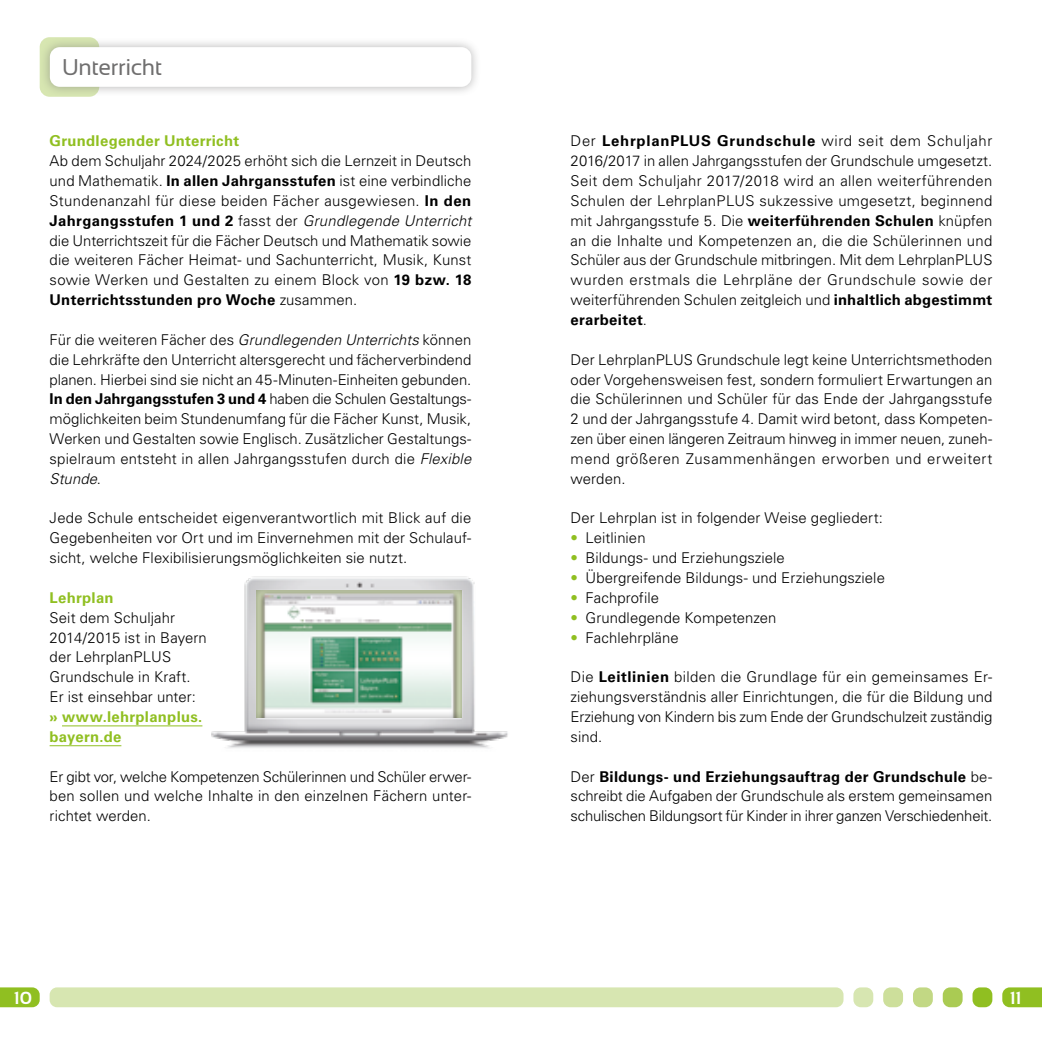
<style>
.page{position:relative;width:1042px;height:1042px;background:#fff}
.page>*{position:absolute;margin:0;border:0;box-sizing:border-box;transform-origin:0 0}
._01__Head_2019{font:22.75px "Sansation";letter-spacing:-.015em;color:#706f6f}
.t1{font:700 17.5px "Sansation";color:#fff}
._03__Copy_2019{font:300 14.88px/19.8px "Univers LT Pro 45";letter-spacing:.005em;color:#000;text-align:justify}
._02__Subhead_2019{font:700 14.88px/19.8px "Univers LT Pro 65";letter-spacing:.02em;color:#90bf21}
.s1{font-family:"Univers LT Pro 65";font-weight:700}
.s2{font-style:italic}
.s3{color:#90bf21}
</style>
<div class="page">
<svg style="left:1002px;top:987px;width:40px;height:20px"></svg>
<div style="left:50px;top:987px;width:793px;height:20px;background:#d7e6b1;border-radius:7px"></div>
<div style="left:972px;top:987px;width:20px;height:20px;background:#90bf21;border-radius:7px"></div>
<div style="left:943px;top:987px;width:19px;height:20px;background:#aacb53;border-radius:7px"></div>
<div style="left:913px;top:987px;width:20px;height:20px;background:#c2d884;border-radius:7px"></div>
<div style="left:883px;top:987px;width:20px;height:20px;background:#cddf9b;border-radius:7px"></div>
<div style="left:853px;top:987px;width:20px;height:20px;background:#d7e6b1;border-radius:7px"></div>
<svg style="left:40px;top:37px;width:59px;height:60px"></svg>
<div style="left:41px;top:38px;width:439px;height:58px;background:#706f6f;opacity:.5"></div>
<div style="left:50px;top:47px;width:421px;height:40px;background:#fff;border-radius:10px"></div>
<svg style="left:0;top:987px;width:40px;height:20px"></svg>
<hr style="left:62px;top:725px;width:140px;height:1px;background:#90bf21">
<hr style="left:50px;top:745px;width:71px;height:1px;background:#90bf21">
<img style="left:211px;top:576px;width:297px;height:172px">
<div style="left:242px;top:579px;width:234px;height:140px;background:#000;opacity:.3"></div>
<p class="_01__Head_2019" style="left:62px;top:54px;width:102px">Unterricht</p>
<p class="_02__Subhead_2019" style="left:50px;top:130px;width:191px">Grundlegender Unterricht</p>
<p class="_03__Copy_2019" style="left:50px;top:151px;width:423px">Ab dem Schuljahr 2024/2025 erhöht sich die Lernzeit in Deutsch und Mathematik. <span class="s1">In allen Jahrgansstufen</span> ist eine verbindliche Stundenanzahl für diese beiden Fächer ausgewiesen. <span class="s1">In den Jahrgangsstufen 1 und 2</span> fasst der <span class="s2">Grundlegende Unterricht </span>die Unterrichtszeit für die Fächer Deutsch und Mathematik sowie die weiteren Fächer Heimat- und Sachunterricht, Musik, Kunst sowie Werken und Gestalten zu einem Block von <span class="s1">19 bzw. 18<br>Unterrichtsstunden pro Woche</span> zusammen.</p>
<p class="_03__Copy_2019" style="left:50px;top:329px;width:423px">Für die weiteren Fächer des <span class="s2">Grundlegenden Unterrichts</span> können die Lehrkräfte den Unterricht altersgerecht und fächerverbindend planen. Hierbei sind sie nicht an 45-Minuten-Einheiten gebunden.<br><span class="s1">In den Jahrgangsstufen 3 und 4</span> haben die Schulen Gestaltungs&shy;möglichkeiten beim Stundenumfang für die Fächer Kunst, Musik, Werken und Gestalten sowie Englisch. Zusätzlicher Gestaltungs&shy;spielraum entsteht in allen Jahrgangsstufen durch die <span class="s2">Flexible Stunde</span>.</p>
<p class="_03__Copy_2019" style="left:50px;top:508px;width:423px">Jede Schule entscheidet eigenverantwortlich mit Blick auf die Gegebenheiten vor Ort und im Einvernehmen mit der Schulauf&shy;sicht, welche Flexibilisierungsmöglichkeiten sie nutzt.</p>
<p class="_02__Subhead_2019" style="left:50px;top:587px;width:66px">Lehrplan</p>
<p class="_03__Copy_2019" style="left:50px;top:607px;width:159px;text-align:left">Seit dem Schuljahr<br>2014/2015 ist in Bayern der LehrplanPLUS<br>Grundschule in Kraft.<br>Er ist einsehbar unter:</p>
<p class="_02__Subhead_2019" style="left:50px;top:706px;width:154px">» www.lehrplanplus. bayern.de</p>
<p class="_03__Copy_2019" style="left:50px;top:766px;width:423px">Er gibt vor, welche Kompetenzen Schülerinnen und Schüler erwer&shy;ben sollen und welche Inhalte in den einzelnen Fächern unter&shy;richtet werden.</p>
<p class="_03__Copy_2019" style="left:570px;top:131px;width:423px">Der <span class="s1">LehrplanPLUS Grundschule</span> wird seit dem Schuljahr 2016/2017 in allen Jahrgangsstufen der Grundschule umgesetzt.<br>Seit dem Schuljahr 2017/2018 wird an allen weiterführenden Schulen der LehrplanPLUS sukzessive umgesetzt, beginnend mit Jahrgangsstufe 5. Die <span class="s1">weiterführenden Schulen</span> knüpfen an die Inhalte und Kompetenzen an, die die Schülerinnen und Schüler aus der Grundschule mitbringen. Mit dem LehrplanPLUS wurden erstmals die Lehrpläne der Grundschule sowie der weiterführenden Schulen zeitgleich und <span class="s1">inhaltlich abgestimmt erarbeitet</span>.</p>
<p class="_03__Copy_2019" style="left:570px;top:349px;width:423px">Der LehrplanPLUS Grundschule legt keine Unterrichtsmethoden oder Vorgehensweisen fest, sondern formuliert Erwartungen an die Schülerinnen und Schüler für das Ende der Jahrgangsstufe 2 und der Jahrgangsstufe 4. Damit wird betont, dass Kompeten&shy;zen über einen längeren Zeitraum hinweg in immer neuen, zuneh&shy;mend größeren Zusammenhängen erworben und erweitert werden.</p>
<p class="_03__Copy_2019" style="left:570px;top:508px;width:314px">Der Lehrplan ist in folgender Weise gegliedert:</p>
<p class="_03__Copy_2019" style="left:570px;top:528px;width:76px"><span class="s3">•</span> Leitlinien</p>
<p class="_03__Copy_2019" style="left:570px;top:547px;width:216px"><span class="s3">•</span> Bildungs- und Erziehungsziele</p>
<p class="_03__Copy_2019" style="left:570px;top:567px;width:316px"><span class="s3">•</span> Übergreifende Bildungs- und Erziehungsziele</p>
<p class="_03__Copy_2019" style="left:570px;top:587px;width:90px"><span class="s3">•</span> Fachprofile</p>
<p class="_03__Copy_2019" style="left:570px;top:607px;width:207px"><span class="s3">•</span> Grundlegende Kompetenzen</p>
<p class="_03__Copy_2019" style="left:570px;top:627px;width:110px"><span class="s3">•</span> Fachlehrpläne</p>
<p class="_03__Copy_2019" style="left:570px;top:667px;width:423px;text-align:left">Die <span class="s1">Leitlinien</span> bilden die Grundlage für ein gemeinsames Er-- ziehungsverständnis aller Einrichtungen, die für die Bildung und Erziehung von Kindern bis zum Ende der Grundschulzeit zuständig sind.</p>
<p class="_03__Copy_2019" style="left:570px;top:766px;width:423px;text-align:left">Der <span class="s1">Bildungs- und Erziehungsauftrag der Grundschule</span> be--- schreibt die Aufgaben der Grundschule als erstem gemeinsamen schulischen Bildungsort für Kinder in ihrer ganzen Verschiedenheit.</p>
<p class="t1" style="left:14px;top:988px;width:20px">10</p>
<p class="t1" style="left:1009px;top:988px;width:13px">11</p>
</div>
